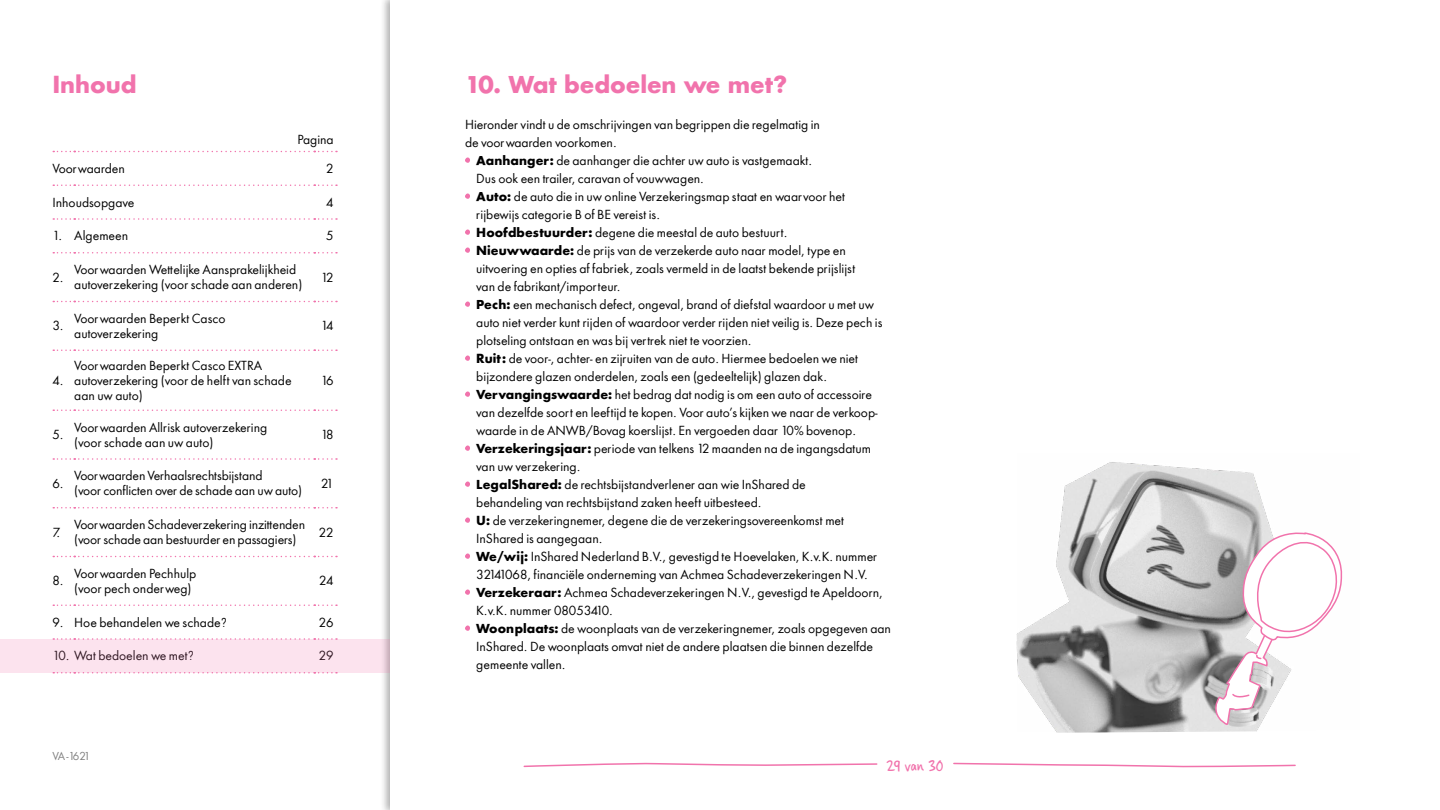
<style>
.page{position:relative;width:1440px;height:810px;background:#fff}
.page>*{position:absolute;margin:0;border:0;box-sizing:border-box;transform-origin:0 0}
.Kop_roze_-_38pt_-_bo{font:700 22.5px "In Shared Sans";letter-spacing:-.01em;color:#f173ac}
.t1{font:16.5px "Casino Hand";letter-spacing:-.015em;color:#f173ac}
.body_-_16pt_-_Regula{font:12px/18px "In Shared Sans";color:#000}
.t2{font:10.5px "In Shared Sans";letter-spacing:-.15em;color:#808080}
.s1{font-weight:700}
</style>
<div class="page">
<svg style="left:53px;top:151px;width:284px;height:1px"></svg>
<svg style="left:53px;top:184px;width:284px;height:2px"></svg>
<svg style="left:53px;top:218px;width:284px;height:2px"></svg>
<svg style="left:53px;top:252px;width:284px;height:2px"></svg>
<svg style="left:53px;top:301px;width:284px;height:1px"></svg>
<svg style="left:53px;top:350px;width:284px;height:1px"></svg>
<svg style="left:53px;top:410px;width:284px;height:1px"></svg>
<svg style="left:53px;top:458px;width:284px;height:2px"></svg>
<svg style="left:53px;top:507px;width:284px;height:1px"></svg>
<svg style="left:53px;top:556px;width:284px;height:1px"></svg>
<svg style="left:53px;top:604px;width:284px;height:2px"></svg>
<svg style="left:53px;top:638px;width:284px;height:1px"></svg>
<svg style="left:53px;top:673px;width:284px;height:1px"></svg>
<svg style="left:523px;top:763px;width:355px;height:5px"></svg>
<svg style="left:953px;top:762px;width:343px;height:5px"></svg>
<svg style="left:465px;top:157px;width:5px;height:6px"></svg>
<svg style="left:465px;top:193px;width:5px;height:6px"></svg>
<svg style="left:465px;top:229px;width:5px;height:6px"></svg>
<svg style="left:465px;top:247px;width:5px;height:6px"></svg>
<svg style="left:465px;top:301px;width:5px;height:6px"></svg>
<svg style="left:465px;top:355px;width:5px;height:6px"></svg>
<svg style="left:465px;top:391px;width:5px;height:6px"></svg>
<svg style="left:465px;top:446px;width:5px;height:5px"></svg>
<svg style="left:465px;top:482px;width:5px;height:5px"></svg>
<svg style="left:465px;top:518px;width:5px;height:5px"></svg>
<svg style="left:465px;top:554px;width:5px;height:5px"></svg>
<svg style="left:465px;top:590px;width:5px;height:5px"></svg>
<svg style="left:465px;top:625px;width:5px;height:6px"></svg>
<img style="left:1017px;top:462px;width:254px;height:271px">
<svg style="left:1214px;top:530px;width:129px;height:194px"></svg>
<div style="left:0;top:639px;width:390px;height:34px;background:#fce3ee"></div>
<h1 class="Kop_roze_-_38pt_-_bo" style="left:52px;top:69px;width:86px">Inhoud</h1>
<p class="body_-_16pt_-_Regula" style="left:298px;top:130px;width:38px">Pagina</p>
<p class="body_-_16pt_-_Regula" style="left:52px;top:159px;width:74px">Voorwaarden</p>
<p class="body_-_16pt_-_Regula" style="left:326px;top:159px;width:9px">2</p>
<p class="body_-_16pt_-_Regula" style="left:52px;top:193px;width:84px">Inhoudsopgave</p>
<p class="body_-_16pt_-_Regula" style="left:326px;top:193px;width:9px">4</p>
<p class="body_-_16pt_-_Regula" style="left:52px;top:227px;width:77px">1. Algemeen</p>
<p class="body_-_16pt_-_Regula" style="left:326px;top:227px;width:9px">5</p>
<p class="body_-_16pt_-_Regula" style="left:52px;top:268px;width:13px">2.</p>
<p class="body_-_16pt_-_Regula" style="left:74px;top:262px;width:230px;line-height:15px">Voorwaarden Wettelijke Aansprakelijkheid autoverzekering (voor schade aan anderen)</p>
<p class="body_-_16pt_-_Regula" style="left:321px;top:268px;width:14px">12</p>
<p class="body_-_16pt_-_Regula" style="left:52px;top:317px;width:13px">3.</p>
<p class="body_-_16pt_-_Regula" style="left:74px;top:311px;width:153px;line-height:15px">Voorwaarden Beperkt Casco autoverzekering</p>
<p class="body_-_16pt_-_Regula" style="left:321px;top:317px;width:14px">14</p>
<p class="body_-_16pt_-_Regula" style="left:52px;top:371px;width:13px">4.</p>
<p class="body_-_16pt_-_Regula" style="left:74px;top:358px;width:219px;line-height:15px">Voorwaarden Beperkt Casco EXTRA autoverzekering (voor de helft van schade aan uw auto)</p>
<p class="body_-_16pt_-_Regula" style="left:321px;top:371px;width:14px">16</p>
<p class="body_-_16pt_-_Regula" style="left:52px;top:426px;width:13px">5.</p>
<p class="body_-_16pt_-_Regula" style="left:74px;top:420px;width:195px;line-height:15px">Voorwaarden Allrisk autoverzekering (voor schade aan uw auto)</p>
<p class="body_-_16pt_-_Regula" style="left:321px;top:426px;width:14px">18</p>
<p class="body_-_16pt_-_Regula" style="left:52px;top:474px;width:13px">6.</p>
<p class="body_-_16pt_-_Regula" style="left:74px;top:468px;width:229px;line-height:15px">Voorwaarden Verhaalsrechtsbijstand<br>(voor conflicten over de schade aan uw auto)</p>
<p class="body_-_16pt_-_Regula" style="left:321px;top:474px;width:14px">21</p>
<p class="body_-_16pt_-_Regula" style="left:52px;top:523px;width:9px">7.</p>
<p class="body_-_16pt_-_Regula" style="left:74px;top:517px;width:232px;line-height:15px">Voorwaarden Schadeverzekering inzittenden (voor schade aan bestuurder en passagiers)</p>
<p class="body_-_16pt_-_Regula" style="left:319px;top:523px;width:16px">22</p>
<p class="body_-_16pt_-_Regula" style="left:52px;top:572px;width:13px">8.</p>
<p class="body_-_16pt_-_Regula" style="left:74px;top:566px;width:124px;line-height:15px">Voorwaarden Pechhulp (voor pech onderweg)</p>
<p class="body_-_16pt_-_Regula" style="left:319px;top:572px;width:16px">24</p>
<p class="body_-_16pt_-_Regula" style="left:52px;top:613px;width:176px">9. Hoe behandelen we schade?</p>
<p class="body_-_16pt_-_Regula" style="left:319px;top:613px;width:16px">26</p>
<p class="body_-_16pt_-_Regula" style="left:52px;top:647px;width:143px">10. Wat bedoelen we met?</p>
<p class="body_-_16pt_-_Regula" style="left:319px;top:647px;width:16px">29</p>
<p class="t2" style="left:52px;top:749px;width:39px">VA -1621</p>
<p class="Kop_roze_-_38pt_-_bo" style="left:465px;top:69px;width:324px">10. Wat bedoelen we met?</p>
<p class="body_-_16pt_-_Regula" style="left:465px;top:116px;width:356px">Hieronder vindt u de omschrijvingen van begrippen die regelmatig in de voorwaarden voorkomen.</p>
<p class="body_-_16pt_-_Regula" style="left:476px;top:152px;width:337px"><span class="s1">Aanhanger:</span> de aanhanger die achter uw auto is vastgemaakt.<br>Dus ook een trailer, caravan of vouwwagen.</p>
<p class="body_-_16pt_-_Regula" style="left:476px;top:188px;width:370px"><span class="s1">Auto:</span> de auto die in uw online Verzekeringsmap staat en waarvoor het rijbewijs categorie B of BE vereist is.</p>
<p class="body_-_16pt_-_Regula" style="left:476px;top:224px;width:313px"><span class="s1">Hoofdbestuurder:</span> degene die meestal de auto bestuurt.</p>
<p class="body_-_16pt_-_Regula" style="left:476px;top:242px;width:381px"><span class="s1">Nieuwwaarde:</span> de prijs van de verzekerde auto naar model, type en uitvoering en opties af fabriek, zoals vermeld in de laatst bekende prijslijst van de fabrikant/importeur.</p>
<p class="body_-_16pt_-_Regula" style="left:476px;top:296px;width:408px"><span class="s1">Pech:</span> een mechanisch defect, ongeval, brand of diefstal waardoor u met uw auto niet verder kunt rijden of waardoor verder rijden niet veilig is. Deze pech is plotseling ontstaan en was bij vertrek niet te voorzien.</p>
<p class="body_-_16pt_-_Regula" style="left:476px;top:350px;width:383px"><span class="s1">Ruit:</span> de voor-, achter- en zijruiten van de auto. Hiermee bedoelen we niet bijzondere glazen onderdelen, zoals een (gedeeltelijk) glazen dak.</p>
<p class="body_-_16pt_-_Regula" style="left:476px;top:386px;width:403px"><span class="s1">Vervangingswaarde:</span> het bedrag dat nodig is om een auto of accessoire van dezelfde soort en leeftijd te kopen. Voor auto’s kijken we naar de verkoop&shy;waarde in de ANWB/Bovag koerslijst. En vergoeden daar 10% bovenop.</p>
<p class="body_-_16pt_-_Regula" style="left:476px;top:440px;width:396px"><span class="s1">Verzekeringsjaar:</span> periode van telkens 12 maanden na de ingangsdatum van uw verzekering.</p>
<p class="body_-_16pt_-_Regula" style="left:476px;top:476px;width:331px"><span class="s1">LegalShared:</span> de rechtsbijstandverlener aan wie InShared de behandeling van rechtsbijstand zaken heeft uitbesteed.</p>
<p class="body_-_16pt_-_Regula" style="left:476px;top:512px;width:369px"><span class="s1">U:</span> de verzekeringnemer, degene die de verzekeringsovereenkomst met<br>InShared is aangegaan.</p>
<p class="body_-_16pt_-_Regula" style="left:476px;top:548px;width:403px"><span class="s1">We/wij:</span> InShared Nederland B.V., gevestigd te Hoevelaken, K.v.K. nummer<br>32141068, financiële onderneming van Achmea Schadeverzekeringen N.V.</p>
<p class="body_-_16pt_-_Regula" style="left:476px;top:584px;width:408px"><span class="s1">Verzekeraar:</span> Achmea Schadeverzekeringen N.V., gevestigd te Apeldoorn,<br>K.v.K. nummer 08053410.</p>
<p class="body_-_16pt_-_Regula" style="left:476px;top:620px;width:416px"><span class="s1">Woonplaats:</span> de woonplaats van de verzekeringnemer, zoals opgegeven aan<br>InShared. De woonplaats omvat niet de andere plaatsen die binnen dezelfde gemeente vallen.</p>
<h2 class="t1" style="left:887px;top:756px;width:58px">29 van 30</h2>
</div>
